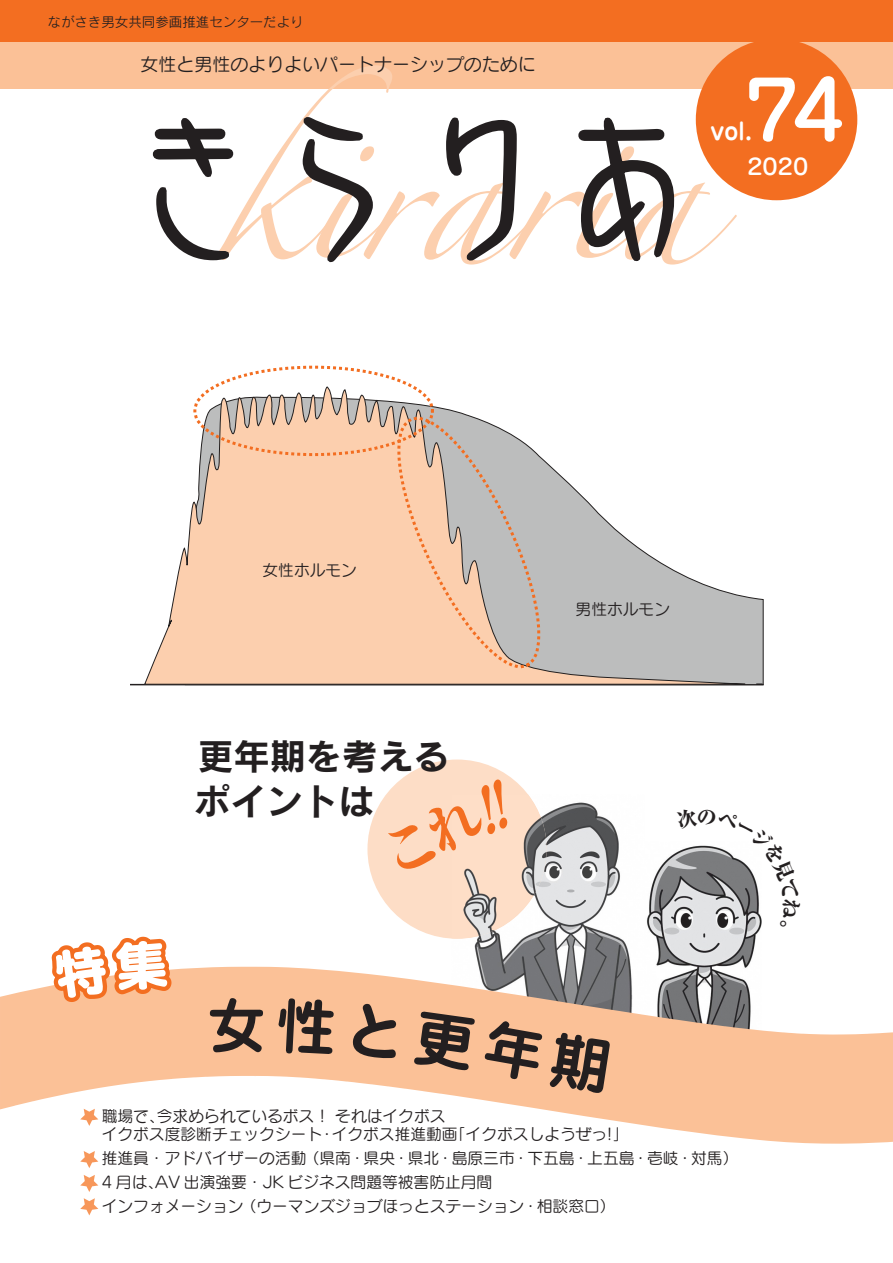
<style>
.page{position:relative;width:893px;height:1263px;background:#fff}
.page>*{position:absolute;margin:0;border:0;box-sizing:border-box;transform-origin:0 0}
.t1{font:500 79.5px "Jun 34 Pro";color:#fff;scale:1.1 1}
.t2{font:700 60px "Jun 501 Pro";color:#231f20}
.t3{font:36px "Rodin Pro B";color:#231f20}
.t4{font:700 23.1px "Jun 501 Pro";color:#fff;scale:.95 1}
.t5{font:500 21.9px "Jun 34 Pro";color:#fff;scale:1.1 1}
.t6{font:18px "Seurat Pro M";color:#231f20}
.t7{font:15.75px/24px "Seurat Pro M";color:#231f20}
.t8{font:13.5px "Rodin Pro M";color:#231f20}
</style>
<div class="page">
<div style="left:0;top:0;width:893px;height:88px;background:#fbc197"></div>
<div style="left:0;top:0;width:893px;height:42px;background:#f36e21"></div>
<div style="left:367px;top:759px;width:180px;height:180px;background:#fdddc6;border-radius:50%"></div>
<img style="left:647px;top:852px;width:114px;height:115px">
<img style="left:474px;top:802px;width:157px;height:165px">
<img style="left:451px;top:794px;width:96px;height:145px">
<div style="left:696px;top:39px;width:161px;height:161px;background:#f36e21;border-radius:50%"></div>
<svg style="left:156px;top:65px;width:581px;height:200px"></svg>
<hr style="left:130px;top:684px;width:634px;height:1px;background:#231f20">
<svg style="left:746px;top:596px;width:18px;height:89px;background:#b3b3b3"></svg>
<svg style="left:144px;top:385px;width:602px;height:300px"></svg>
<div style="left:193px;top:366px;width:241px;height:90px;border:3px dashed #f36e21;border-radius:50%"></div>
<svg style="left:756px;top:683px;width:6px;height:2px"></svg>
<svg style="left:0;top:967px;width:893px;height:177px;fill:#fbc197"></svg>
<svg style="left:80px;top:1175px;width:18px;height:17px"></svg>
<svg style="left:80px;top:1151px;width:18px;height:17px"></svg>
<svg style="left:80px;top:1198px;width:18px;height:17px"></svg>
<svg style="left:389px;top:404px;width:160px;height:273px;background:#dcc4b3"></svg>
<svg style="left:41px;top:936px;width:136px;height:190px"></svg>
<div style="left:277px;top:997px;width:58px;height:58px;background:#fbc197"></div>
<div style="left:352px;top:1002px;width:48px;height:57px;background:#fbc197"></div>
<div style="left:414px;top:1010px;width:61px;height:61px;background:#fbc197"></div>
<div style="left:482px;top:1018px;width:129px;height:76px;background:#fbc197"></div>
<svg style="left:383px;top:777px;width:125px;height:97px"></svg>
<svg style="left:676px;top:845px;width:86px;height:83px"></svg>
<p class="t8" style="left:48px;top:13px;width:258px">ながさき男女共同参画推進センターだより</p>
<p class="t6" style="left:141px;top:52px;width:397px">女性と男性のよりよいパートナーシップのために</p>
<h1 class="t1" style="left:744px;top:47px;width:94px">74</h1>
<h3 class="t5" style="left:747px;top:149px;width:57px">2020</h3>
<h3 class="t4" style="left:710px;top:113px;width:45px">vol.</h3>
<p class="t7" style="left:263px;top:557px;width:96px">女性ホルモン</p>
<h3 class="t3" style="left:198px;top:732px;width:253px">更年期を考える</h3>
<h3 class="t3" style="left:194px;top:777px;width:181px">ポイントは</h3>
<h2 class="t2" style="left:207px;top:978px;width:62px">女</h2>
<p class="t7" style="left:157px;top:1103px;width:290px">今求められているボス！それはイクボス</p>
<p class="t7" style="left:102px;top:1103px;width:64px">職場で、</p>
<p class="t7" style="left:576px;top:597px;width:96px">男性ホルモン</p>
<p class="t7" style="left:450px;top:1121px;width:180px">「イクボスしようぜっ「!</p>
<p class="t7" style="left:304px;top:1121px;width:436px;text-indent:-202px">イクボス度診断チェックシート<br>（県南・県央・県北・島原三市・下五島・上五島・壱岐・対馬(</p>
<p class="t7" style="left:332px;top:1121px;width:127px">イクボス推進動画</p>
<p class="t7" style="left:319px;top:1121px;width:17px">・</p>
<p class="t7" style="left:155px;top:1145px;width:339px;text-indent:-54px">推進員・アドバイザーの活動<br>AV 出演強要・JK ビジネス問題等被害防止月間</p>
<p class="t7" style="left:102px;top:1169px;width:63px">4 月は、</p>
<p class="t7" style="left:102px;top:1193px;width:143px">インフォメーション</p>
<p class="t7" style="left:241px;top:1193px;width:376px">（ウーマンズジョブほっとステーション・相談窓口(</p>
</div>
